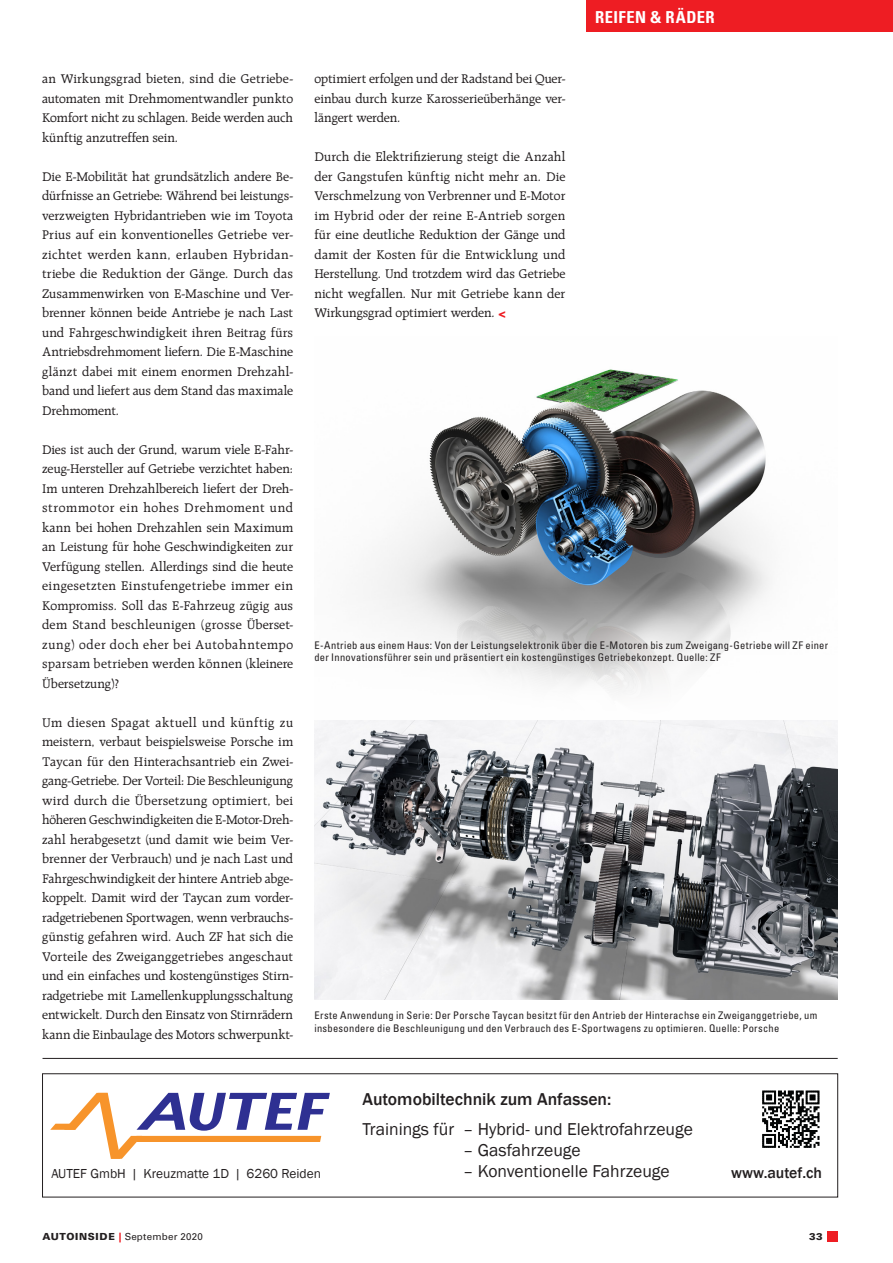
<style>
.page{position:relative;width:893px;height:1263px;background:#fff}
.page>*{position:absolute;margin:0;border:0;box-sizing:border-box;transform-origin:0 0}
.t1{font:17.7px/29.5px "Franklin Gothic";color:#231f20}
._02_Rubrik_Titel_rec{font:700 condensed 16.5px "Univers LT Std";letter-spacing:.025em;color:#fff}
.t2{font:500 15.75px "Franklin Gothic";color:#231f20}
._05_Lauftext{font:13.5px/19.5px "Raleigh LT Std";color:#231f20;text-align:justify}
.t3{font:13.5px "Franklin Gothic";color:#231f20}
._00_Bildlegende{font:condensed 10.5px/12.6px "Univers LT Std";letter-spacing:.03em;color:#231f20}
.t4{font:9.75px "Univers LT Std";letter-spacing:.025em;color:#231f20}
.t5{font:900 9.75px "Univers LT Std";color:#231f20}
.s1{font-family:"Impact MT Std";color:#ee1d23}
.s2{font-weight:500}
.s3{font-weight:900}
.s4{font-weight:900;color:#ee1d23}
</style>
<div class="page">
<svg style="left:50px;top:1093px;width:280px;height:66px"></svg>
<svg style="left:762px;top:1090px;width:57px;height:58px"></svg>
<div style="left:42px;top:1073px;width:796px;height:124px;border:1px solid #231f20"></div>
<img style="left:314px;top:369px;width:524px;height:631px">
<hr style="left:43px;top:1058px;width:795px;height:1px;background:#231f20">
<div style="left:827px;top:1231px;width:11px;height:11px;background:#ee1d23"></div>
<div style="left:587px;top:0;width:306px;height:32px;background:#ee1d23"></div>
<p class="_05_Lauftext" style="left:42px;top:69px;width:253px">an Wirkungsgrad bieten, sind die Getriebe&shy;automaten mit Drehmomentwandler punkto Komfort nicht zu schlagen. Beide werden auch künftig anzutreffen sein.</p>
<p class="_05_Lauftext" style="left:42px;top:167px;width:253px">Die E-Mobilität hat grundsätzlich andere Be&shy;dürfnisse an Getriebe: Während bei leistungs&shy;verzweigten Hybridantrieben wie im Toyota Prius auf ein konventionelles Getriebe ver&shy;zichtet werden kann, erlauben Hybridan&shy;triebe die Reduktion der Gänge. Durch das Zusammenwirken von E-Maschine und Ver&shy;brenner können beide Antriebe je nach Last und Fahrgeschwindigkeit ihren Beitrag fürs Antriebsdrehmoment liefern. Die E-Maschine glänzt dabei mit einem enormen Drehzahl&shy;band und liefert aus dem Stand das maximale Drehmoment.</p>
<p class="_05_Lauftext" style="left:42px;top:440px;width:253px">Dies ist auch der Grund, warum viele E-Fahr&shy;zeug-Hersteller auf Getriebe verzichtet haben:<br>Im unteren Drehzahlbereich liefert der Dreh&shy;strommotor ein hohes Drehmoment und kann bei hohen Drehzahlen sein Maximum an Leistung für hohe Geschwindigkeiten zur Verfügung stellen. Allerdings sind die heute eingesetzten Einstufengetriebe immer ein Kompromiss. Soll das E-Fahrzeug zügig aus dem Stand beschleunigen (grosse Überset&shy;zung) oder doch eher bei Autobahntempo sparsam betrieben werden können (kleinere Übersetzung)?</p>
<p class="_05_Lauftext" style="left:42px;top:713px;width:253px">Um diesen Spagat aktuell und künftig zu meistern, verbaut beispielsweise Porsche im Taycan für den Hinterachsantrieb ein Zwei&shy;gang-Getriebe. Der Vorteil: Die Beschleunigung wird durch die Übersetzung optimiert, bei höheren Geschwindigkeiten die E-Motor-Dreh&shy;zahl herabgesetzt (und damit wie beim Ver&shy;brenner der Verbrauch) und je nach Last und Fahrgeschwindigkeit der hintere Antrieb abge&shy;koppelt. Damit wird der Taycan zum vorder&shy;radgetriebenen Sportwagen, wenn verbrauchs&shy;günstig gefahren wird. Auch ZF hat sich die Vorteile des Zweiganggetriebes angeschaut und ein einfaches und kostengünstiges Stirn&shy;radgetriebe mit Lamellenkupplungsschaltung entwickelt. Durch den Einsatz von Stirnrädern kann die Einbaulage des Motors schwerpunkt-</p>
<p class="_05_Lauftext" style="left:314px;top:69px;width:253px">optimiert erfolgen und der Radstand bei Quer&shy;einbau durch kurze Karosserieüberhänge ver&shy;längert werden.</p>
<p class="_05_Lauftext" style="left:314px;top:147px;width:253px">Durch die Elektrifizierung steigt die Anzahl der Gangstufen künftig nicht mehr an. Die Verschmelzung von Verbrenner und E-Motor im Hybrid oder der reine E-Antrieb sorgen für eine deutliche Reduktion der Gänge und damit der Kosten für die Entwicklung und Herstellung. Und trotzdem wird das Getriebe nicht wegfallen. Nur mit Getriebe kann der Wirkungsgrad optimiert werden. <span class="s1">&lt;</span></p>
<p class="_02_Rubrik_Titel_rec" style="left:595px;top:7px;width:121px">REIFEN &amp; RÄDER</p>
<p class="_00_Bildlegende" style="left:314px;top:639px;width:515px">E-Antrieb aus einem Haus: Von der Leistungselektronik über die E-Motoren bis zum Zweigang-Getriebe will ZF einer der Innovationsführer sein und präsentiert ein kostengünstiges Getriebekonzept. Quelle: ZF</p>
<p class="_00_Bildlegende" style="left:314px;top:1009px;width:504px">Erste Anwendung in Serie: Der Porsche Taycan besitzt für den Antrieb der Hinterachse ein Zweiganggetriebe, um insbesondere die Beschleunigung und den Verbrauch des E-Sportwagens zu optimieren. Quelle: Porsche</p>
<p class="t1" style="left:363px;top:1085px;width:332px"><span class="s2">Automobiltechnik zum Anfassen:<br></span>Trainings für – Hybrid- und Elektrofahrzeuge</p>
<p class="t1" style="left:463px;top:1135px;width:119px">– Gasfahrzeuge</p>
<p class="t1" style="left:463px;top:1156px;width:208px">– Konventionelle Fahrzeuge</p>
<p class="t3" style="left:51px;top:1165px;width:271px">AUTEF GmbH | Kreuzmatte 1D | 6260 Reiden</p>
<p class="t2" style="left:731px;top:1162px;width:92px">www.autef.ch</p>
<p class="t4" style="left:43px;top:1231px;width:162px"><span class="s3">AUTOINSIDE</span> <span class="s4">|</span> September 2020</p>
<p class="t5" style="left:809px;top:1231px;width:15px">33</p>
</div>
